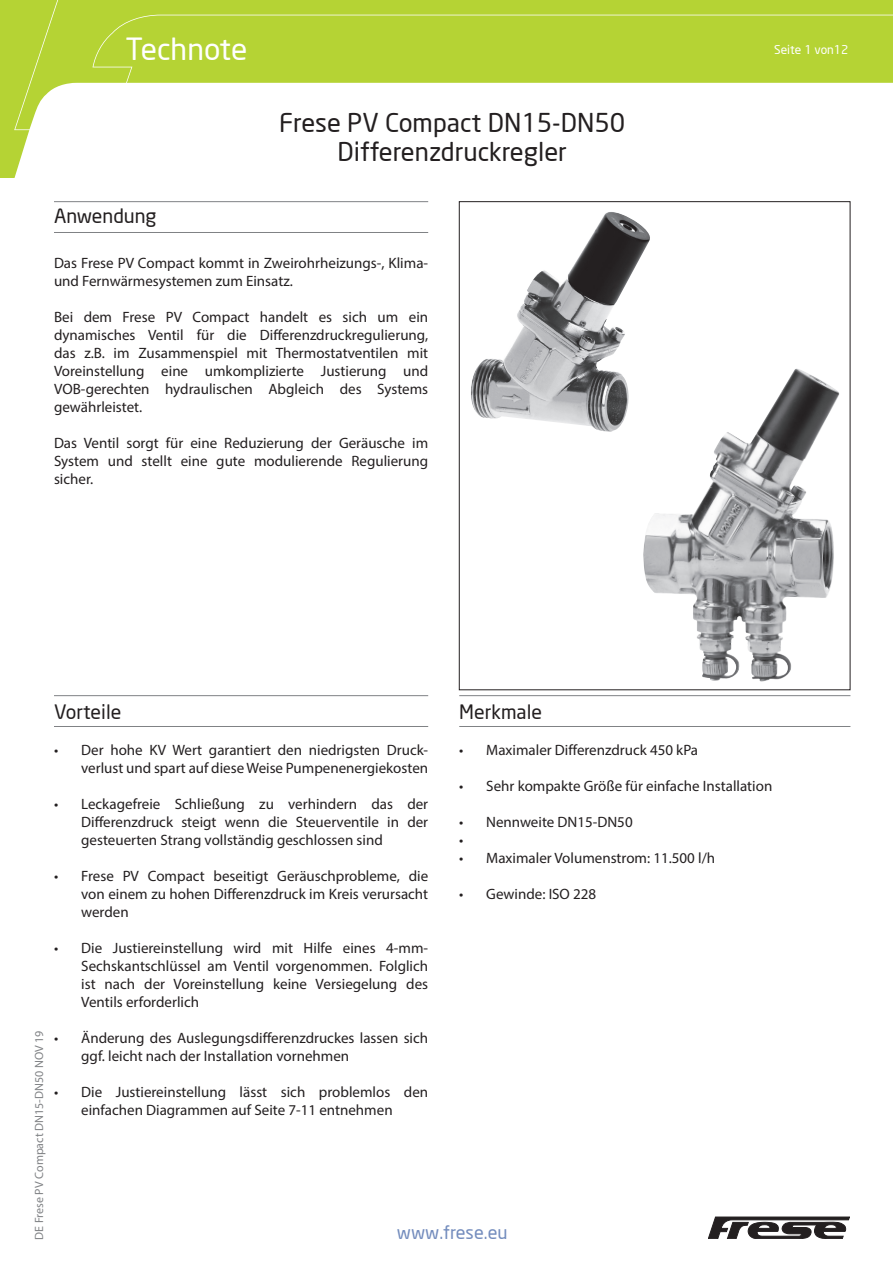
<style>
.page{position:relative;width:893px;height:1263px;background:#fff}
.page>*{position:absolute;margin:0;border:0;box-sizing:border-box;transform-origin:0 0}
.t1{font:30px "Neo Sans";color:#fff}
.t2{font:25.5px/28.5px "Neo Sans";color:#231f20;text-align:center}
.Tekniske_data_-_Mell{font:19.5px "Neo Sans";color:#231f20}
.t3{font:18px "Neo Sans";color:#738cbd}
.Tekniske_data_-_Brød{font:15px/18px "Myriad Pro";color:#231f20;text-align:justify}
.t4{font:12px "Myriad Pro";color:#808285}
.t5{font:12px "Neo Sans";color:#fff}
</style>
<div class="page">
<svg style="left:0;top:0;width:30px;height:177px;background:#bdd84b"></svg>
<svg style="left:14px;top:0;width:879px;height:130px;fill:#b5d334"></svg>
<svg style="left:708px;top:1217px;width:142px;height:22px"></svg>
<hr style="left:54px;top:232px;width:374px;height:1px;background:#808285">
<hr style="left:54px;top:201px;width:374px;height:1px;background:#808285">
<hr style="left:459px;top:726px;width:391px;height:1px;background:#808285">
<hr style="left:459px;top:695px;width:391px;height:1px;background:#808285">
<hr style="left:54px;top:726px;width:374px;height:1px;background:#808285">
<hr style="left:54px;top:695px;width:374px;height:1px;background:#808285">
<img style="left:643px;top:371px;width:151px;height:310px">
<img style="left:471px;top:212px;width:179px;height:220px">
<h1 class="t1" style="left:125px;top:31px;width:123px">Technote</h1>
<h2 class="t2" style="left:279px;top:108px;width:348px">Frese PV Compact DN15-DN50<br>Differenzdruckregler</h2>
<p class="Tekniske_data_-_Mell" style="left:54px;top:203px;width:104px">Anwendung</p>
<p class="Tekniske_data_-_Brød" style="left:54px;top:253px;width:376px">Das Frese PV Compact kommt in Zweirohrheizungs-, Klima&shy;und Fernwärmesystemen zum Einsatz.</p>
<p class="Tekniske_data_-_Brød" style="left:54px;top:307px;width:376px">Bei dem Frese PV Compact handelt es sich um ein dynamisches Ventil für die Differenzdruckregulierung, das z.B. im Zusammenspiel mit Thermostatventilen mit Voreinstellung eine umkomplizierte Justierung und VOB-gerechten hydraulischen Abgleich des Systems gewährleistet.</p>
<p class="Tekniske_data_-_Brød" style="left:54px;top:433px;width:376px">Das Ventil sorgt für eine Reduzierung der Geräusche im System und stellt eine gute modulierende Regulierung sicher.</p>
<p class="t5" style="left:774px;top:42px;width:76px">Seite 1 von12</p>
<p class="t4" style="left:32px;top:1239px;width:211px;rotate:-90deg">DE Frese PV Compact DN15-DN50 NOV 19</p>
<p class="Tekniske_data_-_Mell" style="left:54px;top:699px;width:69px">Vorteile</p>
<p class="Tekniske_data_-_Brød" style="left:54px;top:740px;width:375px;text-align:right">• Der hohe KV Wert garantiert den niedrigsten Druck&shy;verlust und spart auf diese Weise Pumpenenergiekosten</p>
<p class="Tekniske_data_-_Brød" style="left:81px;top:794px;width:348px;text-indent:-27px">• Leckagefreie Schließung zu verhindern das der Differenzdruck steigt wenn die Steuerventile in der gesteuerten Strang vollständig geschlossen sind</p>
<p class="Tekniske_data_-_Brød" style="left:81px;top:866px;width:348px;text-indent:-27px">• Frese PV Compact beseitigt Geräuschprobleme, die von einem zu hohen Differenzdruck im Kreis verursacht werden</p>
<p class="Tekniske_data_-_Brød" style="left:81px;top:938px;width:348px;text-indent:-27px">• Die Justiereinstellung wird mit Hilfe eines 4-mm-Sechskantschlüssel am Ventil vorgenommen. Folglich ist nach der Voreinstellung keine Versiegelung des Ventils erforderlich</p>
<p class="Tekniske_data_-_Brød" style="left:81px;top:1028px;width:348px;text-indent:-27px">• Änderung des Auslegungsdifferenzdruckes lassen sich ggf. leicht nach der Installation vornehmen</p>
<p class="Tekniske_data_-_Brød" style="left:54px;top:1082px;width:375px;text-align:center">• Die Justiereinstellung lässt sich problemlos den einfachen Diagrammen auf Seite 7-11 entnehmen</p>
<p class="Tekniske_data_-_Mell" style="left:459px;top:699px;width:84px">Merkmale</p>
<p class="Tekniske_data_-_Brød" style="left:459px;top:740px;width:240px">• Maximaler Differenzdruck 450 kPa</p>
<p class="Tekniske_data_-_Brød" style="left:459px;top:776px;width:315px">• Sehr kompakte Größe für einfache Installation</p>
<p class="Tekniske_data_-_Brød" style="left:459px;top:812px;width:175px">• Nennweite DN15-DN50</p>
<p class="Tekniske_data_-_Brød" style="left:459px;top:830px;width:6px">•</p>
<p class="Tekniske_data_-_Brød" style="left:459px;top:848px;width:257px">• Maximaler Volumenstrom: 11.500 l/h</p>
<p class="Tekniske_data_-_Brød" style="left:459px;top:884px;width:138px">• Gewinde: ISO 228</p>
<p class="t3" style="left:397px;top:1222px;width:112px">www.frese.eu</p>
</div>
